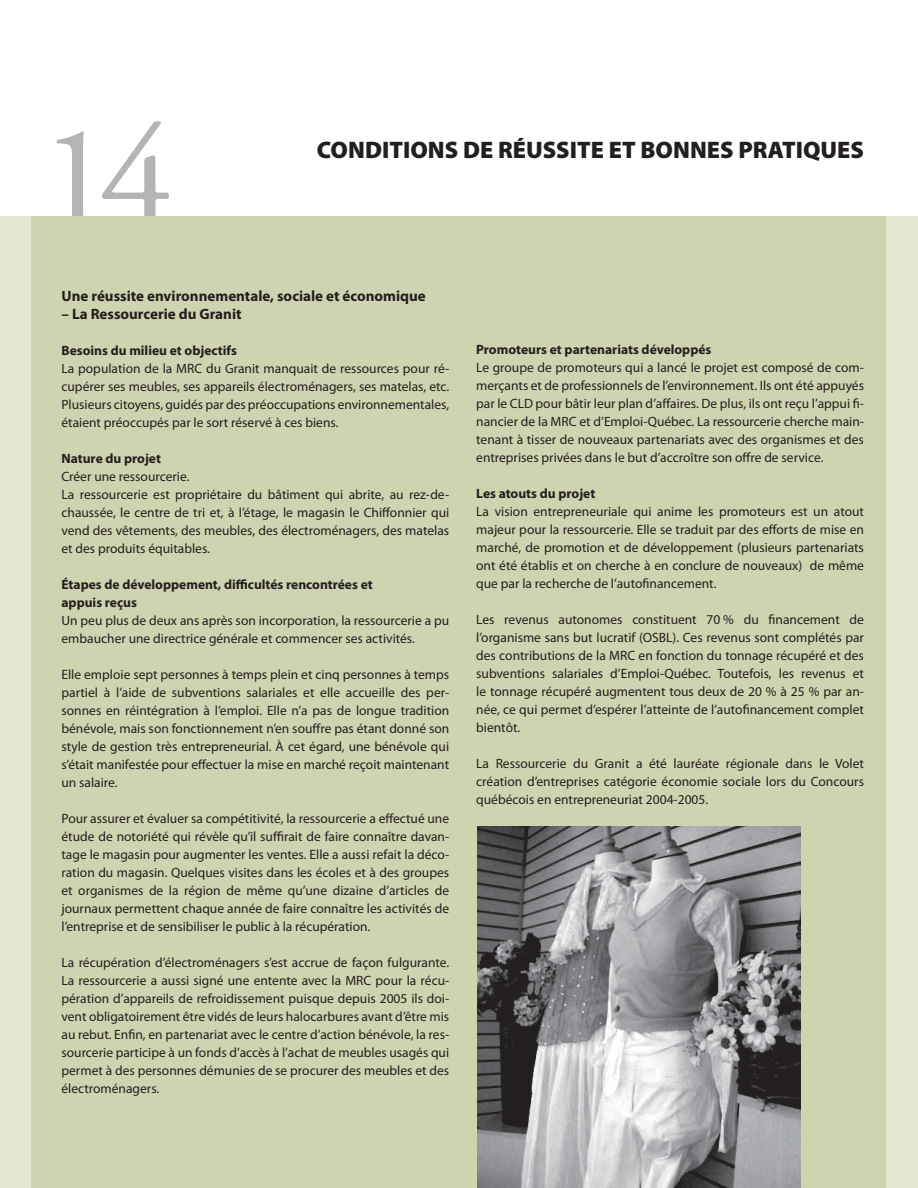
<style>
.page{position:relative;width:918px;height:1188px;background:#fff}
.page>*{position:absolute;margin:0;border:0;box-sizing:border-box;transform-origin:0 0}
.t1{font:150px "Adobe Garamond Pro";color:#b2b4b6}
.t2{font:900 24px "Myriad Pro";color:#231f20}
.t3{font:700 15px "Myriad Pro";color:#231f20}
.t4{font:13.5px/18px "Myriad Pro";color:#231f20;text-align:justify}
.t5{font:700 13.5px/18px "Myriad Pro";color:#231f20}
</style>
<div class="page">
<div style="left:0;top:217px;width:918px;height:971px;background:#e5e7d3"></div>
<div style="left:32px;top:217px;width:854px;height:971px;background:#cfd3af"></div>
<img style="left:477px;top:826px;width:324px;height:362px">
<h1 class="t1" style="left:39px;top:90px;width:129px">14</h1>
<h2 class="t2" style="left:317px;top:133px;width:549px">CONDITIONS DE RÉUSSITE ET BONNES PRATIQUES</h2>
<p class="t3" style="left:62px;top:286px;width:366px">Une réussite environnementale, sociale et économique</p>
<p class="t3" style="left:62px;top:304px;width:182px">– La Ressourcerie du Granit</p>
<p class="t5" style="left:62px;top:341px;width:177px">Besoins du milieu et objectifs</p>
<p class="t4" style="left:62px;top:359px;width:389px">La population de la MRC du Granit manquait de ressources pour ré&shy;cupérer ses meubles, ses appareils électroménagers, ses matelas, etc.<br>Plusieurs citoyens, guidés par des préoccupations environnementales, étaient préoccupés par le sort réservé à ces biens.</p>
<p class="t5" style="left:62px;top:449px;width:101px">Nature du projet</p>
<p class="t4" style="left:62px;top:467px;width:389px;text-align:left">Créer une ressourcerie.<br>La ressourcerie est propriétaire du bâtiment qui abrite, au rez-de&shy;chaussée, le centre de tri et, à l’étage, le magasin le Chiffonnier qui vend des vêtements, des meubles, des électroménagers, des matelas et des produits équitables.</p>
<p class="t5" style="left:62px;top:575px;width:313px">Étapes de développement, difficultés rencontrées et appuis reçus</p>
<p class="t4" style="left:62px;top:611px;width:389px">Un peu plus de deux ans après son incorporation, la ressourcerie a pu embaucher une directrice générale et commencer ses activités.</p>
<p class="t4" style="left:62px;top:665px;width:389px">Elle emploie sept personnes à temps plein et cinq personnes à temps partiel à l’aide de subventions salariales et elle accueille des per&shy;sonnes en réintégration à l’emploi. Elle n’a pas de longue tradition bénévole, mais son fonctionnement n’en souffre pas étant donné son style de gestion très entrepreneurial. À cet égard, une bénévole qui s’était manifestée pour effectuer la mise en marché reçoit maintenant un salaire.</p>
<p class="t4" style="left:62px;top:809px;width:389px">Pour assurer et évaluer sa compétitivité, la ressourcerie a effectué une étude de notoriété qui révèle qu’il suffirait de faire connaître davan&shy;tage le magasin pour augmenter les ventes. Elle a aussi refait la déco&shy;ration du magasin. Quelques visites dans les écoles et à des groupes et organismes de la région de même qu’une dizaine d’articles de journaux permettent chaque année de faire connaître les activités de l’entreprise et de sensibiliser le public à la récupération.</p>
<p class="t4" style="left:62px;top:953px;width:389px">La récupération d’électroménagers s’est accrue de façon fulgurante.<br>La ressourcerie a aussi signé une entente avec la MRC pour la récu&shy;pération d’appareils de refroidissement puisque depuis 2005 ils doi&shy;vent obligatoirement être vidés de leurs halocarbures avant d’être mis au rebut. Enfin, en partenariat avec le centre d’action bénévole, la res&shy;sourcerie participe à un fonds d’accès à l’achat de meubles usagés qui permet à des personnes démunies de se procurer des meubles et des électroménagers.</p>
<p class="t5" style="left:476px;top:340px;width:237px">Promoteurs et partenariats développés</p>
<p class="t4" style="left:476px;top:358px;width:389px">Le groupe de promoteurs qui a lancé le projet est composé de com&shy;merçants et de professionnels de l’environnement. Ils ont été appuyés par le CLD pour bâtir leur plan d’affaires. De plus, ils ont reçu l’appui fi&shy;nancier de la MRC et d’Emploi-Québec. La ressourcerie cherche main&shy;tenant à tisser de nouveaux partenariats avec des organismes et des entreprises privées dans le but d’accroître son offre de service.</p>
<p class="t5" style="left:476px;top:484px;width:121px">Les atouts du projet</p>
<p class="t4" style="left:476px;top:502px;width:389px">La vision entrepreneuriale qui anime les promoteurs est un atout majeur pour la ressourcerie. Elle se traduit par des efforts de mise en marché, de promotion et de développement (plusieurs partenariats ont été établis et on cherche à en conclure de nouveaux) de même que par la recherche de l’autofinancement.</p>
<p class="t4" style="left:476px;top:610px;width:389px">Les revenus autonomes constituent 70 % du financement de l’organisme sans but lucratif (OSBL). Ces revenus sont complétés par des contributions de la MRC en fonction du tonnage récupéré et des subventions salariales d’Emploi-Québec. Toutefois, les revenus et le tonnage récupéré augmentent tous deux de 20 % à 25 % par an&shy;née, ce qui permet d’espérer l’atteinte de l’autofinancement complet bientôt.</p>
<p class="t4" style="left:476px;top:754px;width:389px">La Ressourcerie du Granit a été lauréate régionale dans le Volet création d’entreprises catégorie économie sociale lors du Concours québécois en entrepreneuriat 2004-2005.</p>
</div>
